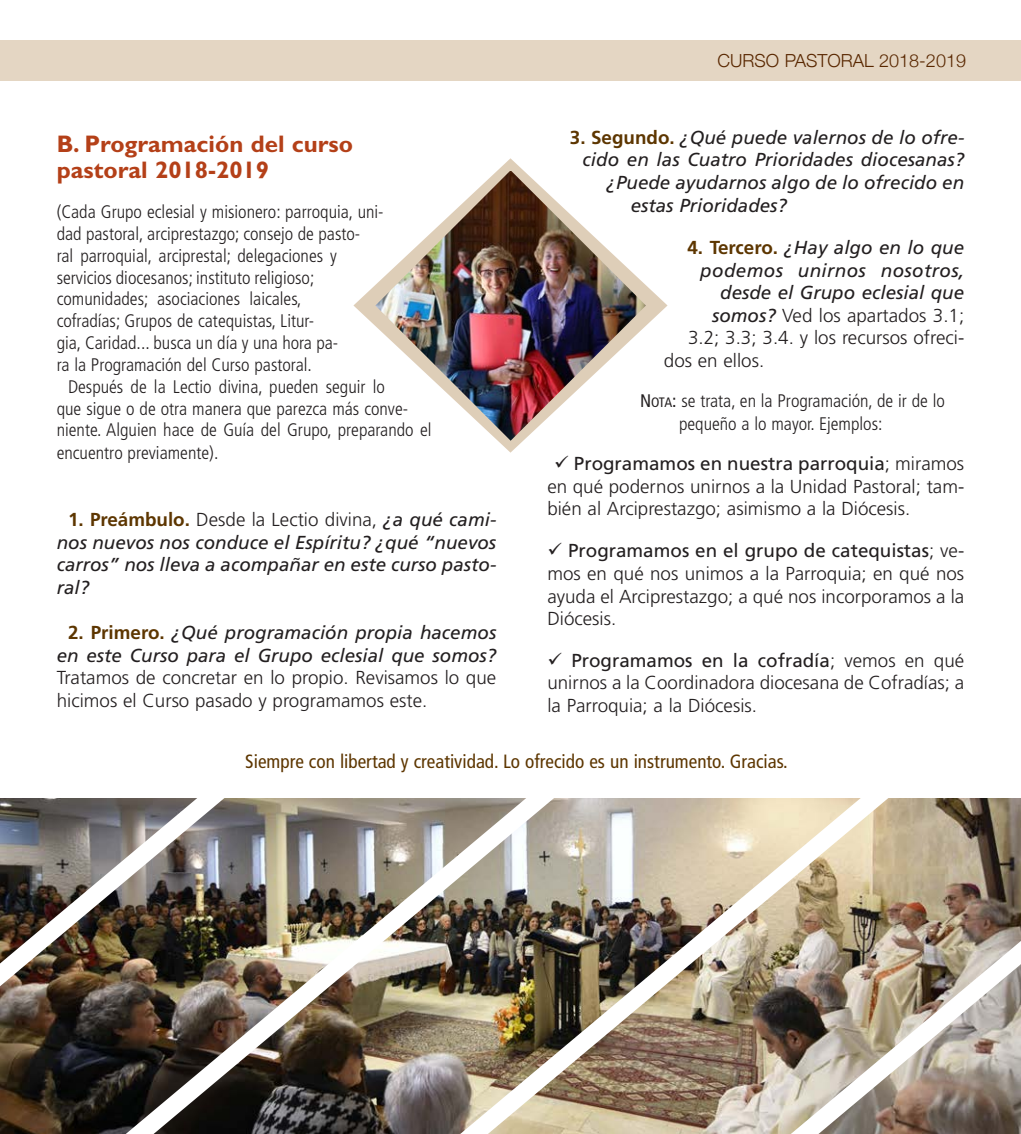
<style>
.page{position:relative;width:1021px;height:1134px;background:#fff}
.page>*{position:absolute;margin:0;border:0;box-sizing:border-box;transform-origin:0 0}
.t1{font:700 24px "Gill Sans";color:#b44018}
.t2{font:condensed 19.2px "Frutiger LT Std";color:#5d3600}
.t3{font:300 18.8px/22.6px "Frutiger LT Std";color:#231f20;text-align:justify}
.t4{font:italic 18.8px/22.6px "Frutiger LT Std";color:#231f20;text-align:justify}
.t5{font:italic 18.8px "Frutiger LT Std";letter-spacing:.02em;color:#231f20}
.t6{font:300 condensed 18.2px/21.8px "Frutiger LT Std";color:#231f20}
.t7{font:300 18px "Helvetica Neue";color:#592700}
.s1{font-weight:700;font-style:normal;color:#5d3600}
.s2{font-weight:300;font-style:normal}
.s3{font-weight:700;color:#5d3600}
.s4{font-weight:400;font-style:italic}
.s5{font-weight:400}
.s6{font-weight:400;font-size:13.6px}
</style>
<div class="page">
<svg style="left:353px;top:158px;width:314px;height:295px"></svg>
<img style="left:375px;top:172px;width:271px;height:269px">
<img style="left:0;top:798px;width:1020px;height:336px">
<img style="left:0;top:798px;width:97px;height:192px">
<img style="left:97px;top:798px;width:342px;height:336px">
<img style="left:439px;top:798px;width:459px;height:336px">
<img style="left:697px;top:836px;width:323px;height:298px">
<div style="left:0;top:40px;width:1020px;height:41px;background:#e4d6c3"></div>
<p class="t1" style="left:57px;top:135px;width:298px">B. Programación del curso</p>
<p class="t1" style="left:57px;top:161px;width:214px">pastoral 2018-2019</p>
<p class="t6" style="left:57px;top:202px;width:328px">(Cada Grupo eclesial y misionero: parroquia, uni&shy;dad pastoral, arciprestazgo; consejo de pasto-<br>ral parroquial, arciprestal; delegaciones y servicios diocesanos; instituto religioso; comunidades; asociaciones laicales,<br>cofradías; Grupos de catequistas, Litur-<br>gia, Caridad... busca un día y una hora pa-<br>ra la Programación del Curso pastoral.</p>
<p class="t6" style="left:57px;top:377px;width:376px;text-indent:11px">Después de la Lectio divina, pueden seguir lo<br>que sigue o de otra manera que parezca más conve&shy;niente. Alguien hace de Guía del Grupo, preparando el encuentro previamente).</p>
<p class="t4" style="left:57px;top:510px;width:441px;text-indent:11px"><span class="s1">1. Preámbulo.</span> <span class="s2">Desde la Lectio divina,</span> ¿a qué cami&shy;nos nuevos nos conduce el Espíritu? ¿qué “nuevos carros” nos lleva a acompañar en este curso pasto&shy;ral?</p>
<p class="t3" style="left:57px;top:623px;width:441px;text-indent:11px"><span class="s3">2. Primero.</span> <span class="s4">¿Qué programación propia hacemos en este Curso para el Grupo eclesial que somos?<br></span>Tratamos de concretar en lo propio. Revisamos lo que hicimos el Curso pasado y programamos este.</p>
<p class="t7" style="left:717px;top:49px;width:250px">CURSO PASTORAL 2018-2019</p>
<p class="t4" style="left:570px;top:128px;width:396px"><span class="s1">3. Segundo.</span> ¿Qué puede valernos de lo ofre-</p>
<p class="t4" style="left:582px;top:150px;width:383px">cido en las Cuatro Prioridades diocesanas?</p>
<p class="t4" style="left:606px;top:173px;width:359px">¿Puede ayudarnos algo de lo ofrecido en</p>
<p class="t4" style="left:630px;top:195px;width:158px">estas Prioridades?</p>
<p class="t4" style="left:687px;top:238px;width:278px"><span class="s1">4. Tercero.</span> ¿Hay algo en lo que</p>
<p class="t5" style="left:700px;top:263px;width:265px">podemos unirnos nosotros,</p>
<p class="t4" style="left:720px;top:283px;width:245px">desde el Grupo eclesial que</p>
<p class="t3" style="left:712px;top:305px;width:254px"><span class="s4">somos?</span> Ved los apartados 3.1;</p>
<p class="t3" style="left:688px;top:328px;width:278px">3.2; 3.3; 3.4. y los recursos ofreci-</p>
<p class="t3" style="left:664px;top:351px;width:102px">dos en ellos.</p>
<p class="t6" style="left:640px;top:392px;width:306px"><span class="s5">N</span><span class="s6">OTA</span><span class="s5">:</span> se trata, en la Programación, de ir de lo</p>
<p class="t6" style="left:679px;top:414px;width:205px">pequeño a lo mayor. Ejemplos:</p>
<p class="t3" style="left:547px;top:454px;width:418px;text-indent:7px">✓ <span class="s5">Programamos en nuestra parroquia</span>; miramos en qué podernos unirnos a la Unidad Pastoral; tam&shy;bién al Arciprestazgo; asimismo a la Diócesis.</p>
<p class="t3" style="left:547px;top:541px;width:418px">✓ <span class="s5">Programamos en el grupo de catequistas</span>; ve&shy;mos en qué nos unimos a la Parroquia; en qué nos ayuda el Arciprestazgo; a qué nos incorporamos a la Diócesis.</p>
<p class="t3" style="left:547px;top:650px;width:418px">✓ <span class="s5">Programamos en la cofradía</span>; vemos en qué unirnos a la Coordinadora diocesana de Cofradías; a la Parroquia; a la Diócesis.</p>
<p class="t2" style="left:245px;top:750px;width:544px">Siempre con libertad y creatividad. Lo ofrecido es un instrumento. Gracias.</p>
</div>
